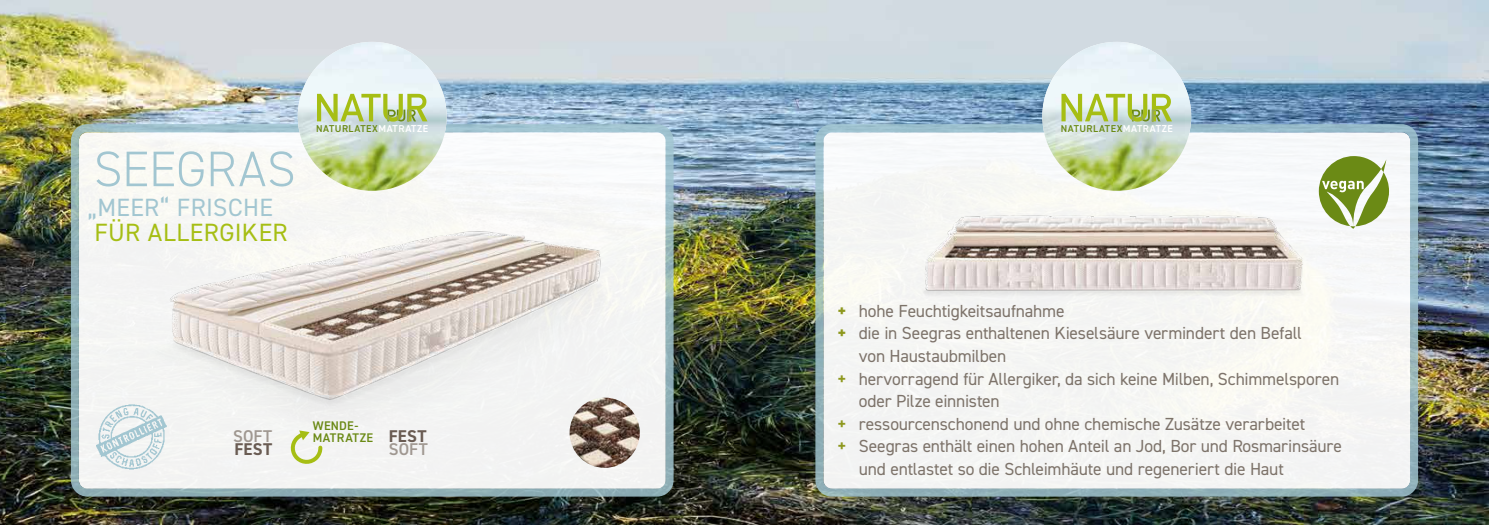
<style>
.page{position:relative;width:1489px;height:525px;background:#fff}
.page>*{position:absolute;margin:0;border:0;box-sizing:border-box;transform-origin:0 0}
.t1{font:300 50px "DIN2014";color:#a2c6d1}
.t2{font:25px "DIN2014";letter-spacing:.015em;color:#a2c6d1}
.t3{font:25px "DIN2014";letter-spacing:.02em;color:#a6be14}
.t4{font:17.5px "DIN2014";letter-spacing:-.01em;color:#7d736a}
.t5{font:600 17px "DIN2014";letter-spacing:.01em;color:#a09891}
.t6{font:700 17px "DIN2014";color:#695b52}
.t7{font:600 12.5px/11.2px "DIN2014";letter-spacing:.025em;color:#6b8a15}
.t8{font:600 10px "DIN2014";letter-spacing:.055em;color:#6b8a15}
.s1{color:#fff}
.s2{font-weight:700;font-size:17px;color:#695b52}
.s3{font-weight:800;color:#8e981e}
.s4{font-weight:700;color:#8e981e}
</style>
<div class="page">
<img style="left:0;top:0;width:1488px;height:524px">
<div style="left:79px;top:132px;width:586px;height:356px;background:#f7f7f4;border-radius:9px"></div>
<div style="left:71px;top:124px;width:602px;height:372px;border:8px solid #a2c6d1;border-radius:13px"></div>
<svg style="left:291px;top:450px;width:32px;height:14px"></svg>
<div style="left:823px;top:132px;width:587px;height:356px;background:#f5f6f4;border-radius:9px"></div>
<div style="left:815px;top:124px;width:602px;height:372px;border:8px solid #a2c6d1;border-radius:13px"></div>
<img style="left:298px;top:42px;width:148px;height:149px;border-radius:74px">
<svg style="left:317px;top:94px;width:110px;height:27px;background:#c3d48b"></svg>
<img style="left:1042px;top:42px;width:149px;height:149px;border-radius:74px">
<svg style="left:1061px;top:94px;width:110px;height:27px;background:#c3d48b"></svg>
<img style="left:97px;top:405px;width:65px;height:65px">
<svg style="left:1319px;top:156px;width:69px;height:73px"></svg>
<img style="left:924px;top:176px;width:395px;height:119px">
<img style="left:127px;top:231px;width:502px;height:219px">
<img style="left:569px;top:397px;width:70px;height:70px;border-radius:35px">
<h1 class="t1" style="left:94px;top:143px;width:203px">SEEGRAS</h1>
<h2 class="t2" style="left:87px;top:194px;width:187px">„MEER“ FRISCHE</h2>
<h2 class="t3" style="left:94px;top:219px;width:195px">FÜR ALLERGIKER</h2>
<p class="t8" style="left:316px;top:123px;width:113px">NATURLATEX<span class="s1">MATRATZE</span></p>
<p class="t8" style="left:1060px;top:123px;width:113px">NATURLATEX<span class="s1">MATRATZE</span></p>
<p class="t5" style="left:233px;top:427px;width:41px">SOFT</p>
<p class="t6" style="left:234px;top:443px;width:39px">FEST</p>
<p class="t7" style="left:313px;top:420px;width:115px">WENDE-<br>MATRATZE <span class="s2">FEST</span></p>
<p class="t5" style="left:389px;top:440px;width:41px">SOFT</p>
<p class="t4" style="left:837px;top:301px;width:229px"><span class="s3">+</span> hohe Feuchtigkeitsaufnahme</p>
<p class="t4" style="left:837px;top:324px;width:466px"><span class="s3">+</span> die in Seegras enthaltenen Kieselsäure vermindert den Befall</p>
<p class="t4" style="left:858px;top:346px;width:149px">von Haustaubmilben</p>
<p class="t4" style="left:837px;top:369px;width:503px"><span class="s4">+</span> hervorragend für Allergiker, da sich keine Milben, Schimmelsporen</p>
<p class="t4" style="left:858px;top:391px;width:142px">oder Pilze einnisten</p>
<p class="t4" style="left:837px;top:414px;width:469px"><span class="s4">+</span> ressourcenschonend und ohne chemische Zusätze verarbeitet</p>
<p class="t4" style="left:837px;top:436px;width:506px"><span class="s4">+</span> Seegras enthält einen hohen Anteil an Jod, Bor und Rosmarinsäure</p>
<p class="t4" style="left:858px;top:459px;width:426px">und entlastet so die Schleimhäute und regeneriert die Haut</p>
</div>
